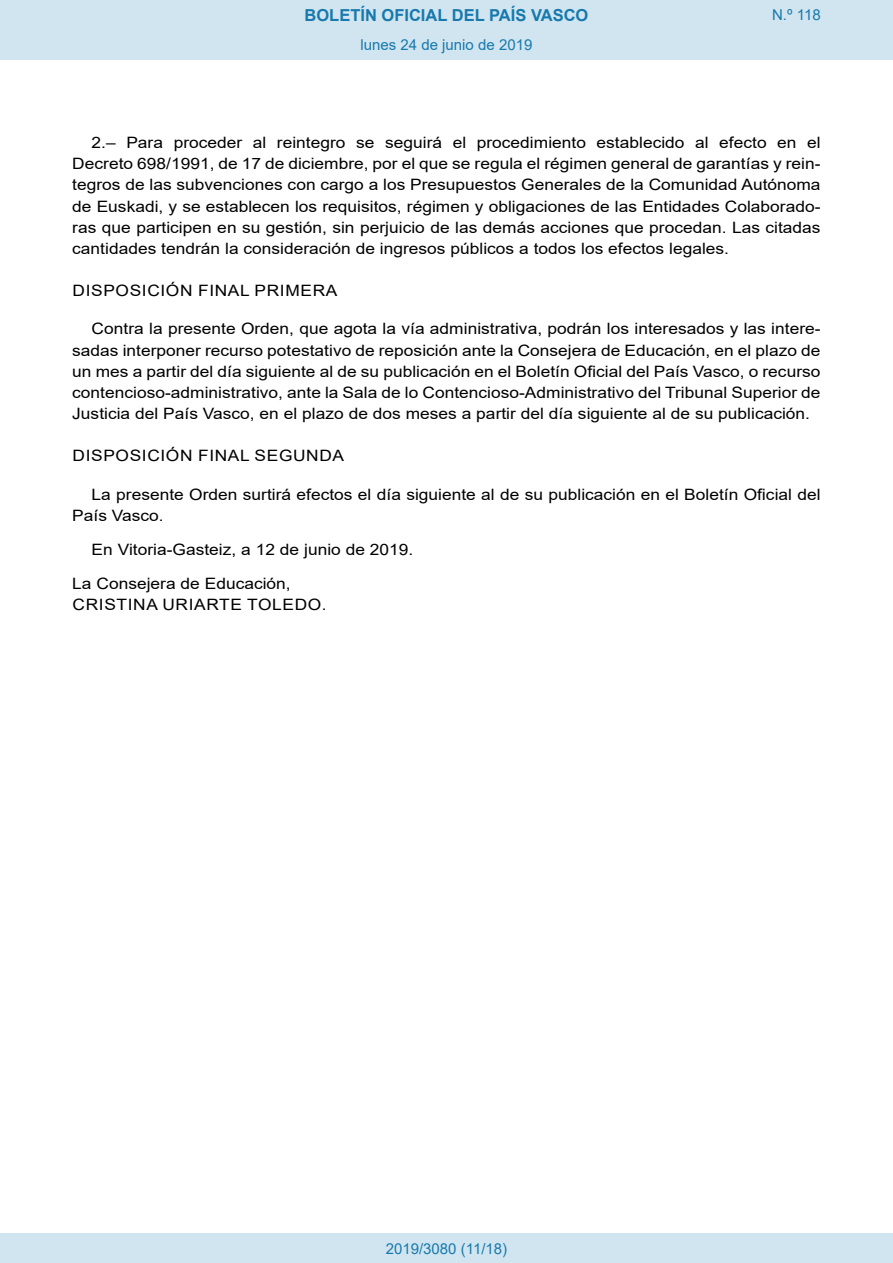
<style>
.page{position:relative;width:893px;height:1263px;background:#fff}
.page>*{position:absolute;margin:0;border:0;box-sizing:border-box;transform-origin:0 0}
.t1{font:700 16.5px "Arial";color:#1879ad}
.BOPVDetalle{font:15.6px/21.1px "Arial";color:#000;text-align:justify;scale:1.11 1}
.BOPVDisposicion{font:15.6px "Arial";letter-spacing:.035em;color:#000;scale:1.11 1}
.BOPVFirmaLugFec{font:15.6px "Arial";color:#000;scale:1.11 1}
.BOPVFirmaPuesto{font:15.6px "Arial";color:#000;scale:1.11 1}
.BOPVFirmaNombre{font:15.6px "Arial";letter-spacing:.035em;color:#000;scale:1.11 1}
.Paginacion_Centro{font:15px "Arial";color:#1879ad}
</style>
<div class="page">
<div style="left:0;top:0;width:893px;height:60px;background:#d0e5f0"></div>
<div style="left:0;top:1233px;width:893px;height:30px;background:#d0e5f0"></div>
<p class="t1" style="left:305px;top:3px;width:285px">BOLETÍN OFICIAL DEL PAÍS VASCO</p>
<p class="Paginacion_Centro" style="left:361px;top:35px;width:173px">lunes 24 de junio de 2019</p>
<p class="Paginacion_Centro" style="left:772px;top:5px;width:50px">N.º 118</p>
<p class="BOPVDetalle" style="left:72px;top:132px;width:676px;text-indent:19px">2.– Para proceder al reintegro se seguirá el procedimiento establecido al efecto en el Decreto 698/1991, de 17 de diciembre, por el que se regula el régimen general de garantías y rein&shy;tegros de las subvenciones con cargo a los Presupuestos Generales de la Comunidad Autónoma de Euskadi, y se establecen los requisitos, régimen y obligaciones de las Entidades Colaborado&shy;ras que participen en su gestión, sin perjuicio de las demás acciones que procedan. Las citadas cantidades tendrán la consideración de ingresos públicos a todos los efectos legales.</p>
<p class="BOPVDisposicion" style="left:73px;top:280px;width:240px">DISPOSICIÓN FINAL PRIMERA</p>
<p class="BOPVDetalle" style="left:72px;top:318px;width:676px;text-indent:19px">Contra la presente Orden, que agota la vía administrativa, podrán los interesados y las intere&shy;sadas interponer recurso potestativo de reposición ante la Consejera de Educación, en el plazo de un mes a partir del día siguiente al de su publicación en el Boletín Oficial del País Vasco, o recurso contencioso-administrativo, ante la Sala de lo Contencioso-Administrativo del Tribunal Superior de Justicia del País Vasco, en el plazo de dos meses a partir del día siguiente al de su publicación.</p>
<p class="BOPVDisposicion" style="left:73px;top:445px;width:246px">DISPOSICIÓN FINAL SEGUNDA</p>
<p class="BOPVDetalle" style="left:72px;top:483px;width:676px;text-indent:19px">La presente Orden surtirá efectos el día siguiente al de su publicación en el Boletín Oficial del<br>País Vasco.</p>
<p class="BOPVFirmaLugFec" style="left:92px;top:538px;width:291px">En Vitoria-Gasteiz, a 12 de junio de 2019.</p>
<p class="BOPVFirmaPuesto" style="left:72px;top:572px;width:198px">La Consejera de Educación,</p>
<p class="BOPVFirmaNombre" style="left:73px;top:593px;width:230px">CRISTINA URIARTE TOLEDO.</p>
<p class="Paginacion_Centro" style="left:386px;top:1238px;width:123px">2019/3080 (11/18)</p>
</div>
